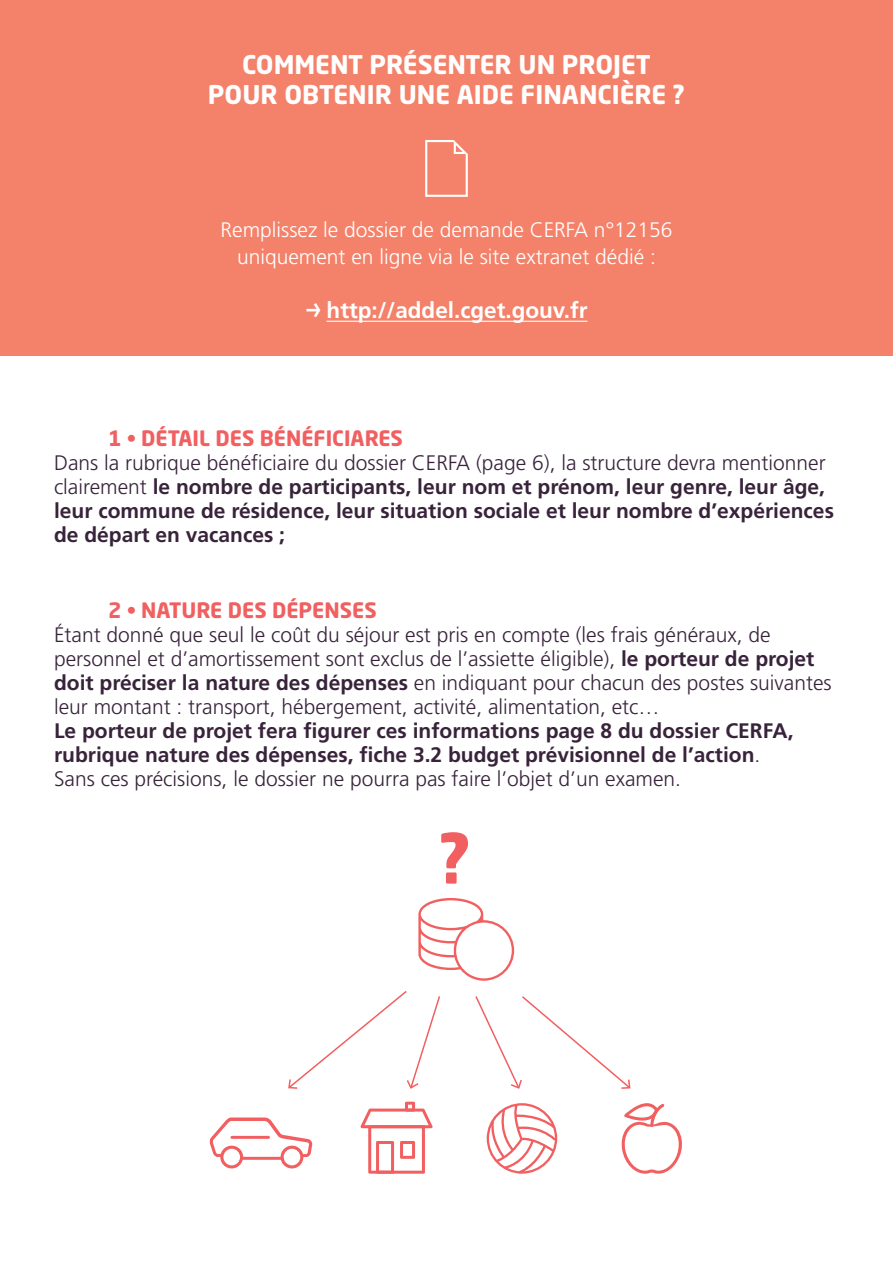
<style>
.page{position:relative;width:893px;height:1263px;background:#fff}
.page>*{position:absolute;margin:0;border:0;box-sizing:border-box;transform-origin:0 0}
.t1{font:700 67.35px "Neo Sans Std";color:#f15f60}
.t2{font:700 25.5px/30.6px "Neo Sans Std";color:#fff;text-align:center}
.t3{font:700 22.5px "Frutiger LT Std";color:#fff}
.t4{font:700 21px/24px "Frutiger LT Std";color:#38233b}
.t5{font:300 21px/24px "Frutiger LT Std";color:#38233b}
.t6{font:300 21px/27px "Frutiger LT Std";color:#fff;text-align:center}
.t7{font:700 21px "Neo Sans Std";color:#f15f60}
.s1{font-family:"Maison Neue"}
.s2{font-weight:300}
.s3{font-weight:700}
</style>
<div class="page">
<div style="left:0;top:0;width:893px;height:356px;background:#f4826a"></div>
<hr style="left:327px;top:321px;width:260px;height:1px;background:#fff">
<svg style="left:418px;top:898px;width:96px;height:83px"></svg>
<svg style="left:621px;top:1103px;width:61px;height:71px"></svg>
<svg style="left:487px;top:1103px;width:70px;height:71px"></svg>
<svg style="left:361px;top:1102px;width:72px;height:72px"></svg>
<svg style="left:210px;top:1117px;width:102px;height:51px"></svg>
<svg style="left:288px;top:991px;width:153px;height:98px"></svg>
<svg style="left:475px;top:996px;width:156px;height:93px"></svg>
<svg style="left:425px;top:140px;width:43px;height:57px"></svg>
<p class="t2" style="left:208px;top:48px;width:479px">COMMENT PRÉSENTER UN PROJET<br>POUR OBTENIR UNE AIDE FINANCIÈRE ?</p>
<p class="t6" style="left:221px;top:216px;width:453px">Remplissez le dossier de demande CERFA n°12156 uniquement en ligne via le site extranet dédié :</p>
<p class="t3" style="left:305px;top:297px;width:284px"><span class="s1">→</span> http://addel.cget.gouv.fr</p>
<p class="t7" style="left:108px;top:425px;width:296px">1 • DÉTAIL DES BÉNÉFICIARES</p>
<p class="t4" style="left:54px;top:451px;width:781px"><span class="s2">Dans la rubrique bénéficiaire du dossier CERFA (page 6), la structure devra mentionner clairement</span> le nombre de participants, leur nom et prénom, leur genre, leur âge, leur commune de résidence, leur situation sociale et leur nombre d’expériences de départ en vacances ;</p>
<p class="t7" style="left:108px;top:596px;width:270px">2 • NATURE DES DÉPENSES</p>
<p class="t5" style="left:54px;top:623px;width:779px">Étant donné que seul le coût du séjour est pris en compte (les frais généraux, de personnel et d’amortissement sont exclus de l’assiette éligible), <span class="s3">le porteur de projet doit préciser la nature des dépenses</span> en indiquant pour chacun des postes suivantes leur montant : transport, hébergement, activité, alimentation, etc…</p>
<p class="t4" style="left:54px;top:718px;width:741px">Le porteur de projet fera figurer ces informations page 8 du dossier CERFA, rubrique nature des dépenses, fiche 3.2 budget prévisionnel de l’action<span class="s2">.<br>Sans ces précisions, le dossier ne pourra pas faire l’objet d’un examen.</span></p>
<h1 class="t1" style="left:439px;top:815px;width:34px">?</h1>
</div>
